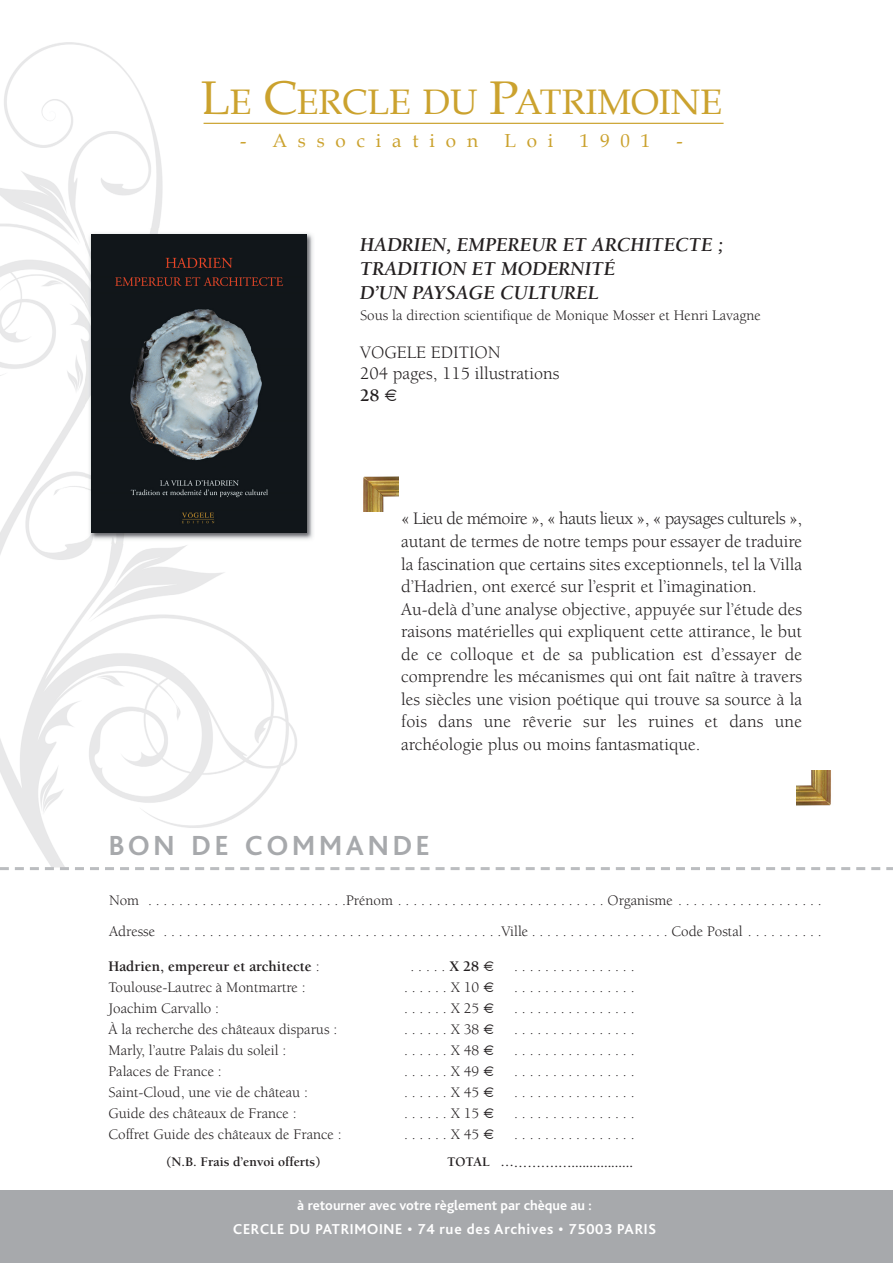
<style>
.page{position:relative;width:893px;height:1263px;background:#fff}
.page>*{position:absolute;margin:0;border:0;box-sizing:border-box;transform-origin:0 0}
.t1{font:35.55px "Book Antiqua";color:#cba22e}
.t2{font:700 28.95px "Bliss";letter-spacing:.135em;color:#a7a9ac}
.t3{font:italic 700 20.25px/24.3px "Berkeley";color:#231f20}
.t4{font:18.9px "Book Antiqua";letter-spacing:.575em;color:#cba22e}
.t5{font:18px/22.5px "Berkeley";color:#231f20}
.t6{font:700 18px "Berkeley";color:#231f20}
.t7{font:15px/31px "Berkeley";color:#231f20}
.t8{font:700 15px "Bliss";letter-spacing:.05em;color:#fff}
.t9{font:700 15px "Berkeley";color:#231f20}
.t10{font:700 14.25px "Bliss";color:#fff}
.t11{font:700 13.5px "Berkeley";color:#231f20}
.s1{font-size:47.4px}
.s2{font-weight:400}
.s3{font-weight:700}
</style>
<div class="page">
<img style="left:0;top:42px;width:310px;height:825px">
<div style="left:0;top:1191px;width:893px;height:72px;background:#a7a9ac"></div>
<img style="left:86px;top:229px;width:227px;height:315px">
<img style="left:91px;top:234px;width:216px;height:298px">
<img style="left:796px;top:770px;width:35px;height:36px">
<img style="left:363px;top:476px;width:36px;height:35px">
<hr style="left:204px;top:123px;width:520px;height:1px;background:#cba22e">
<svg style="left:0;top:867px;width:893px;height:3px"></svg>
<h1 class="t1" style="left:201px;top:81px;width:523px"><span class="s1">L</span>E <span class="s1">C</span>ERCLE DU <span class="s1">P</span>ATRIMOINE</h1>
<p class="t4" style="left:240px;top:129px;width:239px">- Association</p>
<p class="t4" style="left:504px;top:129px;width:51px">Loi</p>
<p class="t4" style="left:580px;top:129px;width:72px">1901</p>
<p class="t4" style="left:677px;top:129px;width:8px">-</p>
<h3 class="t3" style="left:360px;top:234px;width:365px">HADRIEN, EMPEREUR ET ARCHITECTE ;<br>TRADITION ET MODERNITÉ<br>D’UN PAYSAGE CULTUREL</h3>
<p class="t7" style="left:360px;top:301px;width:402px">Sous la direction scientifique de Monique Mosser et Henri Lavagne</p>
<p class="t5" style="left:360px;top:343px;width:201px;line-height:21.6px">VOGELE EDITION<br>204 pages, 115 illustrations</p>
<p class="t6" style="left:360px;top:388px;width:21px">28</p>
<p class="t5" style="left:401px;top:509px;width:402px">« Lieu de mémoire », « hauts lieux », « paysages culturels », autant de termes de notre temps pour essayer de traduire la fascination que certains sites exceptionnels, tel la Villa d’Hadrien, ont exercé sur l’esprit et l’imagination.<br>Au-delà d’une analyse objective, appuyée sur l’étude des raisons matérielles qui expliquent cette attirance, le but de ce colloque et de sa publication est d’essayer de comprendre les mécanismes qui ont fait naître à travers les siècles une vision poétique qui trouve sa source à la fois dans une rêverie sur les ruines et dans une archéologie plus ou moins fantasmatique.</p>
<h2 class="t2" style="left:109px;top:834px;width:322px">BON DE COMMANDE</h2>
<p class="t7" style="left:109px;top:886px;width:714px">Nom . . . . . . . . . . . . . . . . . . . . . . . . . .Prénom . . . . . . . . . . . . . . . . . . . . . . . . . . . Organisme . . . . . . . . . . . . . . . . . . .<br>Adresse . . . . . . . . . . . . . . . . . . . . . . . . . . . . . . . . . . . . . . . . . . . .Ville . . . . . . . . . . . . . . . . . . Code Postal . . . . . . . . . .</p>
<p class="t9" style="left:109px;top:960px;width:213px">Hadrien, empereur et architecte <span class="s2">:</span></p>
<p class="t7" style="left:411px;top:952px;width:70px">. . . . . <span class="s3">X 28</span></p>
<p class="t7" style="left:514px;top:952px;width:122px">. . . . . . . . . . . . . . . .</p>
<p class="t7" style="left:109px;top:973px;width:199px">Toulouse-Lautrec à Montmartre :</p>
<p class="t7" style="left:404px;top:973px;width:77px">. . . . . . X 10</p>
<p class="t7" style="left:514px;top:973px;width:122px">. . . . . . . . . . . . . . . .</p>
<p class="t7" style="left:109px;top:994px;width:112px">Joachim Carvallo :</p>
<p class="t7" style="left:404px;top:994px;width:77px">. . . . . . X 25</p>
<p class="t7" style="left:514px;top:994px;width:122px">. . . . . . . . . . . . . . . .</p>
<p class="t7" style="left:109px;top:1015px;width:230px">À la recherche des châteaux disparus :</p>
<p class="t7" style="left:404px;top:1015px;width:77px">. . . . . . X 38</p>
<p class="t7" style="left:514px;top:1015px;width:122px">. . . . . . . . . . . . . . . .</p>
<p class="t7" style="left:109px;top:1036px;width:179px">Marly, l’autre Palais du soleil :</p>
<p class="t7" style="left:404px;top:1036px;width:77px">. . . . . . X 48</p>
<p class="t7" style="left:514px;top:1036px;width:122px">. . . . . . . . . . . . . . . .</p>
<p class="t7" style="left:109px;top:1057px;width:115px">Palaces de France :</p>
<p class="t7" style="left:404px;top:1057px;width:77px">. . . . . . X 49</p>
<p class="t7" style="left:514px;top:1057px;width:122px">. . . . . . . . . . . . . . . .</p>
<p class="t7" style="left:109px;top:1078px;width:201px">Saint-Cloud, une vie de château :</p>
<p class="t7" style="left:404px;top:1078px;width:77px">. . . . . . X 45</p>
<p class="t7" style="left:514px;top:1078px;width:122px">. . . . . . . . . . . . . . . .</p>
<p class="t7" style="left:109px;top:1099px;width:190px">Guide des châteaux de France :</p>
<p class="t7" style="left:404px;top:1099px;width:77px">. . . . . . X 15</p>
<p class="t7" style="left:514px;top:1099px;width:122px">. . . . . . . . . . . . . . . .</p>
<p class="t7" style="left:109px;top:1120px;width:235px">Coffret Guide des châteaux de France :</p>
<p class="t7" style="left:404px;top:1120px;width:77px">. . . . . . X 45</p>
<p class="t7" style="left:514px;top:1120px;width:122px">. . . . . . . . . . . . . . . .</p>
<p class="t11" style="left:167px;top:1156px;width:155px">(N.B. Frais d’envoi offerts)</p>
<p class="t11" style="left:447px;top:1157px;width:187px">TOTAL ………….….................</p>
<p class="t10" style="left:297px;top:1200px;width:296px">à retourner avec votre règlement par chèque au :</p>
<p class="t8" style="left:233px;top:1224px;width:424px">CERCLE DU PATRIMOINE • 74 rue des Archives • 75003 PARIS</p>
</div>
